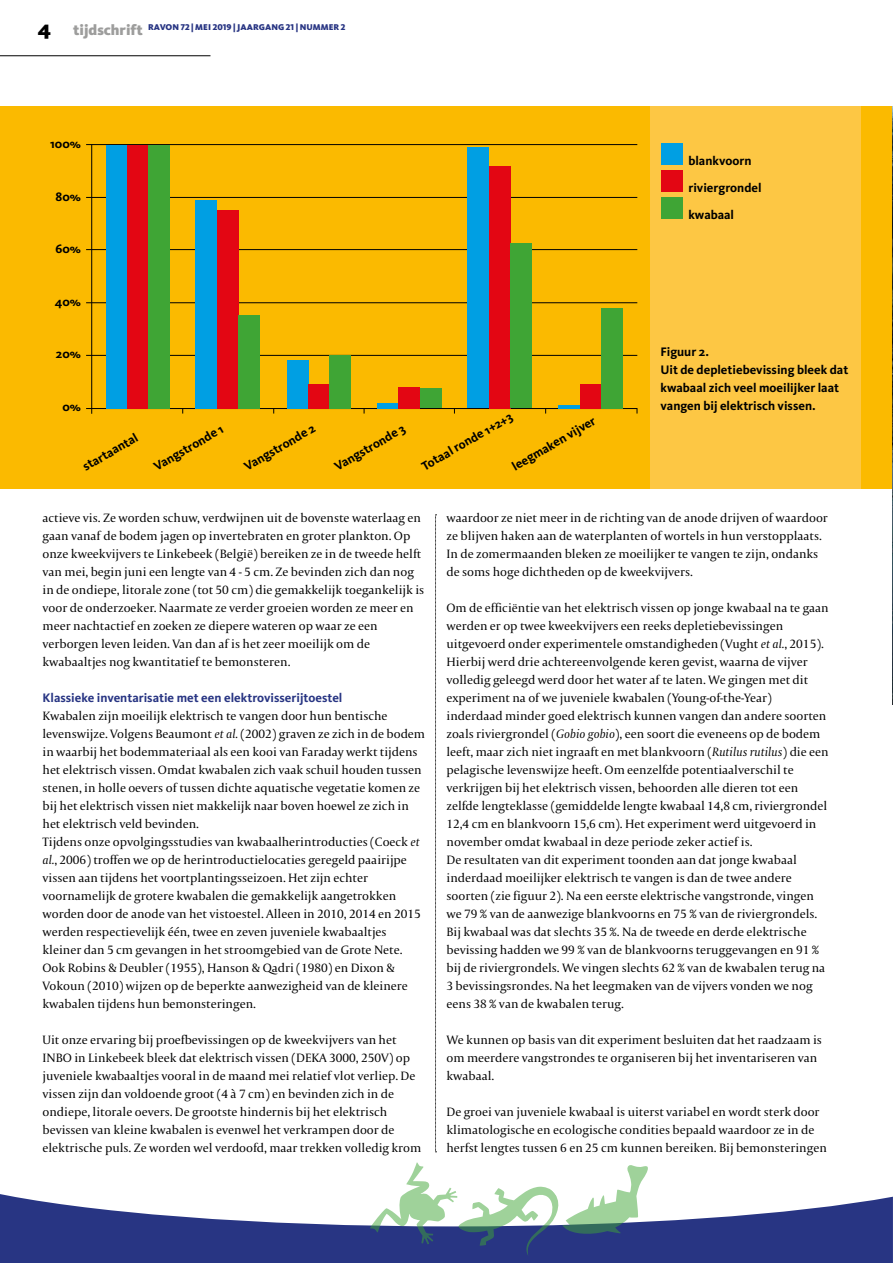
<style>
.page{position:relative;width:893px;height:1263px;background:#fff}
.page>*{position:absolute;margin:0;border:0;box-sizing:border-box;transform-origin:0 0}
.t1{font:12.75px/18px "Capitolium";color:#000}
.t2{font:700 12.75px/18px "Kievit OT";color:#000}
.t3{font:700 12.75px "Kievit OT";color:#283583}
.t4{font:900 8.7px "Kievit OT";letter-spacing:.01em;color:#283583}
.s1{font-size:21px;color:#000}
.s2{font-size:15px;color:#9d9d9c}
.s3{font-style:italic}
</style>
<div class="page">
<svg style="left:0;top:1194px;width:893px;height:69px;fill:#283583"></svg>
<hr style="left:0;top:55px;width:210px;height:1px;background:#000">
<svg style="left:369px;top:1162px;width:279px;height:94px"></svg>
<svg style="left:435px;top:514px;width:2px;height:638px"></svg>
<div style="left:0;top:106px;width:893px;height:383px;background:#fbba00"></div>
<div style="left:650px;top:106px;width:210px;height:383px;background:#fdc744"></div>
<img style="left:892px;top:106px;width:1px;height:599px">
<div style="left:661px;top:143px;width:21px;height:22px;background:#009fe3"></div>
<div style="left:661px;top:170px;width:21px;height:21px;background:#e30613"></div>
<div style="left:661px;top:197px;width:21px;height:21px;background:#3fa535"></div>
<hr style="left:86px;top:144px;width:551px;height:1px;background:#000">
<hr style="left:86px;top:197px;width:551px;height:1px;background:#000">
<hr style="left:86px;top:249px;width:551px;height:1px;background:#000">
<hr style="left:86px;top:302px;width:551px;height:1px;background:#000">
<hr style="left:86px;top:355px;width:551px;height:1px;background:#000">
<hr style="left:86px;top:408px;width:551px;height:1px;background:#000">
<div style="left:106px;top:145px;width:22px;height:263px;background:#009fe3"></div>
<div style="left:196px;top:200px;width:21px;height:208px;background:#009fe3"></div>
<div style="left:287px;top:360px;width:21px;height:48px;background:#009fe3"></div>
<div style="left:377px;top:403px;width:22px;height:5px;background:#009fe3"></div>
<hr style="left:559px;top:405px;width:21px;height:3px;background:#009fe3">
<div style="left:468px;top:148px;width:21px;height:260px;background:#009fe3"></div>
<div style="left:128px;top:145px;width:21px;height:263px;background:#e30613"></div>
<div style="left:217px;top:210px;width:21px;height:198px;background:#e30613"></div>
<div style="left:308px;top:384px;width:22px;height:24px;background:#e30613"></div>
<div style="left:399px;top:387px;width:21px;height:21px;background:#e30613"></div>
<div style="left:580px;top:384px;width:21px;height:24px;background:#e30613"></div>
<div style="left:489px;top:166px;width:21px;height:242px;background:#e30613"></div>
<div style="left:149px;top:145px;width:21px;height:263px;background:#3fa535"></div>
<div style="left:238px;top:315px;width:21px;height:93px;background:#3fa535"></div>
<div style="left:330px;top:355px;width:21px;height:53px;background:#3fa535"></div>
<div style="left:420px;top:389px;width:21px;height:19px;background:#3fa535"></div>
<div style="left:601px;top:308px;width:22px;height:100px;background:#3fa535"></div>
<div style="left:510px;top:244px;width:21px;height:164px;background:#3fa535"></div>
<hr style="left:91px;top:145px;width:1px;height:269px;background:#000">
<p class="t4" style="left:38px;top:21px;width:309px"><span class="s1">4</span> <span class="s2">tijdschrift</span> RAVON 72 | MEI 2019 | JAARGANG 21 | NUMMER 2</p>
<p class="t2" style="left:50px;top:135px;width:32px">100%</p>
<p class="t2" style="left:56px;top:187px;width:27px">80%</p>
<p class="t2" style="left:55px;top:240px;width:27px">60%</p>
<p class="t2" style="left:55px;top:292px;width:28px">40%</p>
<p class="t2" style="left:56px;top:345px;width:27px">20%</p>
<p class="t2" style="left:62px;top:397px;width:20px">0%</p>
<p class="t2" style="left:79px;top:459px;width:63px;rotate:-30deg">startaantal</p>
<p class="t2" style="left:150px;top:459px;width:80px;rotate:-30deg">Vangstronde 1</p>
<p class="t2" style="left:240px;top:459px;width:82px;rotate:-30deg">Vangstronde 2</p>
<p class="t2" style="left:331px;top:459px;width:81px;rotate:-30deg">Vangstronde 3</p>
<p class="t2" style="left:418px;top:459px;width:104px;rotate:-30deg">Totaal ronde 1+2+3</p>
<p class="t2" style="left:508px;top:459px;width:96px;rotate:-30deg">leegmaken vijver</p>
<p class="t2" style="left:688px;top:147px;width:75px;line-height:27px">blankvoorn riviergrondel kwabaal</p>
<p class="t2" style="left:660px;top:343px;width:189px">Figuur 2.<br>Uit de depletiebevissing bleek dat kwabaal zich veel moeilijker laat vangen bij elektrisch vissen.</p>
<p class="t1" style="left:43px;top:509px;width:383px">actieve vis. Ze worden schuw, verdwijnen uit de bovenste waterlaag en gaan vanaf de bodem jagen op invertebraten en groter plankton. Op onze kweekvijvers te Linkebeek (België) bereiken ze in de tweede helft van mei, begin juni een lengte van 4 - 5 cm. Ze bevinden zich dan nog in de ondiepe, litorale zone (tot 50 cm) die gemakkelijk toegankelijk is voor de onderzoeker. Naarmate ze verder groeien worden ze meer en meer nachtactief en zoeken ze diepere wateren op waar ze een verborgen leven leiden. Van dan af is het zeer moeilijk om de kwabaaltjes nog kwantitatief te bemonsteren.</p>
<p class="t3" style="left:43px;top:690px;width:301px">Klassieke inventarisatie met een elektrovisserijtoestel</p>
<p class="t1" style="left:43px;top:707px;width:384px">Kwabalen zijn moeilijk elektrisch te vangen door hun bentische levenswijze. Volgens Beaumont <span class="s3">et al.</span> (2002) graven ze zich in de bodem in waarbij het bodemmateriaal als een kooi van Faraday werkt tijdens het elektrisch vissen. Omdat kwabalen zich vaak schuil houden tussen stenen, in holle oevers of tussen dichte aquatische vegetatie komen ze bij het elektrisch vissen niet makkelijk naar boven hoewel ze zich in het elektrisch veld bevinden.<br>Tijdens onze opvolgingsstudies van kwabaalherintroducties (Coeck <span class="s3">et al.</span>, 2006) troffen we op de herintroductielocaties geregeld paairijpe vissen aan tijdens het voortplantingsseizoen. Het zijn echter voornamelijk de grotere kwabalen die gemakkelijk aangetrokken worden door de anode van het vistoestel. Alleen in 2010, 2014 en 2015 werden respectievelijk één, twee en zeven juveniele kwabaaltjes kleiner dan 5 cm gevangen in het stroomgebied van de Grote Nete.<br>Ook Robins &amp; Deubler (1955), Hanson &amp; Qadri (1980) en Dixon &amp; Vokoun (2010) wijzen op de beperkte aanwezigheid van de kleinere kwabalen tijdens hun bemonsteringen.</p>
<p class="t1" style="left:43px;top:1031px;width:380px">Uit onze ervaring bij proefbevissingen op de kweekvijvers van het INBO in Linkebeek bleek dat elektrisch vissen (DEKA 3000, 250V) op juveniele kwabaaltjes vooral in de maand mei relatief vlot verliep. De vissen zijn dan voldoende groot (4 à 7 cm) en bevinden zich in de ondiepe, litorale oevers. De grootste hindernis bij het elektrisch bevissen van kleine kwabalen is evenwel het verkrampen door de elektrische puls. Ze worden wel verdoofd, maar trekken volledig krom</p>
<p class="t1" style="left:446px;top:509px;width:383px">waardoor ze niet meer in de richting van de anode drijven of waardoor ze blijven haken aan de waterplanten of wortels in hun verstopplaats.<br>In de zomermaanden bleken ze moeilijker te vangen te zijn, ondanks de soms hoge dichtheden op de kweekvijvers.</p>
<p class="t1" style="left:446px;top:599px;width:384px">Om de efficiëntie van het elektrisch vissen op jonge kwabaal na te gaan werden er op twee kweekvijvers een reeks depletiebevissingen uitgevoerd onder experimentele omstandigheden (Vught <span class="s3">et al.</span>, 2015).<br>Hierbij werd drie achtereenvolgende keren gevist, waarna de vijver volledig geleegd werd door het water af te laten. We gingen met dit experiment na of we juveniele kwabalen (Young-of-the-Year) inderdaad minder goed elektrisch kunnen vangen dan andere soorten zoals riviergrondel (<span class="s3">Gobio gobio</span>), een soort die eveneens op de bodem leeft, maar zich niet ingraaft en met blankvoorn (<span class="s3">Rutilus rutilus</span>) die een pelagische levenswijze heeft. Om eenzelfde potentiaalverschil te verkrijgen bij het elektrisch vissen, behoorden alle dieren tot een zelfde lengteklasse (gemiddelde lengte kwabaal 14,8 cm, riviergrondel 12,4 cm en blankvoorn 15,6 cm). Het experiment werd uitgevoerd in november omdat kwabaal in deze periode zeker actief is.<br>De resultaten van dit experiment toonden aan dat jonge kwabaal inderdaad moeilijker elektrisch te vangen is dan de twee andere soorten (zie figuur 2). Na een eerste elektrische vangstronde, vingen we 79 % van de aanwezige blankvoorns en 75 % van de riviergrondels.<br>Bij kwabaal was dat slechts 35 %. Na de tweede en derde elektrische bevissing hadden we 99 % van de blankvoorns teruggevangen en 91 % bij de riviergrondels. We vingen slechts 62 % van de kwabalen terug na 3 bevissingsrondes. Na het leegmaken van de vijvers vonden we nog eens 38 % van de kwabalen terug.</p>
<p class="t1" style="left:446px;top:1031px;width:377px">We kunnen op basis van dit experiment besluiten dat het raadzaam is om meerdere vangstrondes te organiseren bij het inventariseren van kwabaal.</p>
<p class="t1" style="left:446px;top:1103px;width:382px">De groei van juveniele kwabaal is uiterst variabel en wordt sterk door klimatologische en ecologische condities bepaald waardoor ze in de herfst lengtes tussen 6 en 25 cm kunnen bereiken. Bij bemonsteringen</p>
</div>
